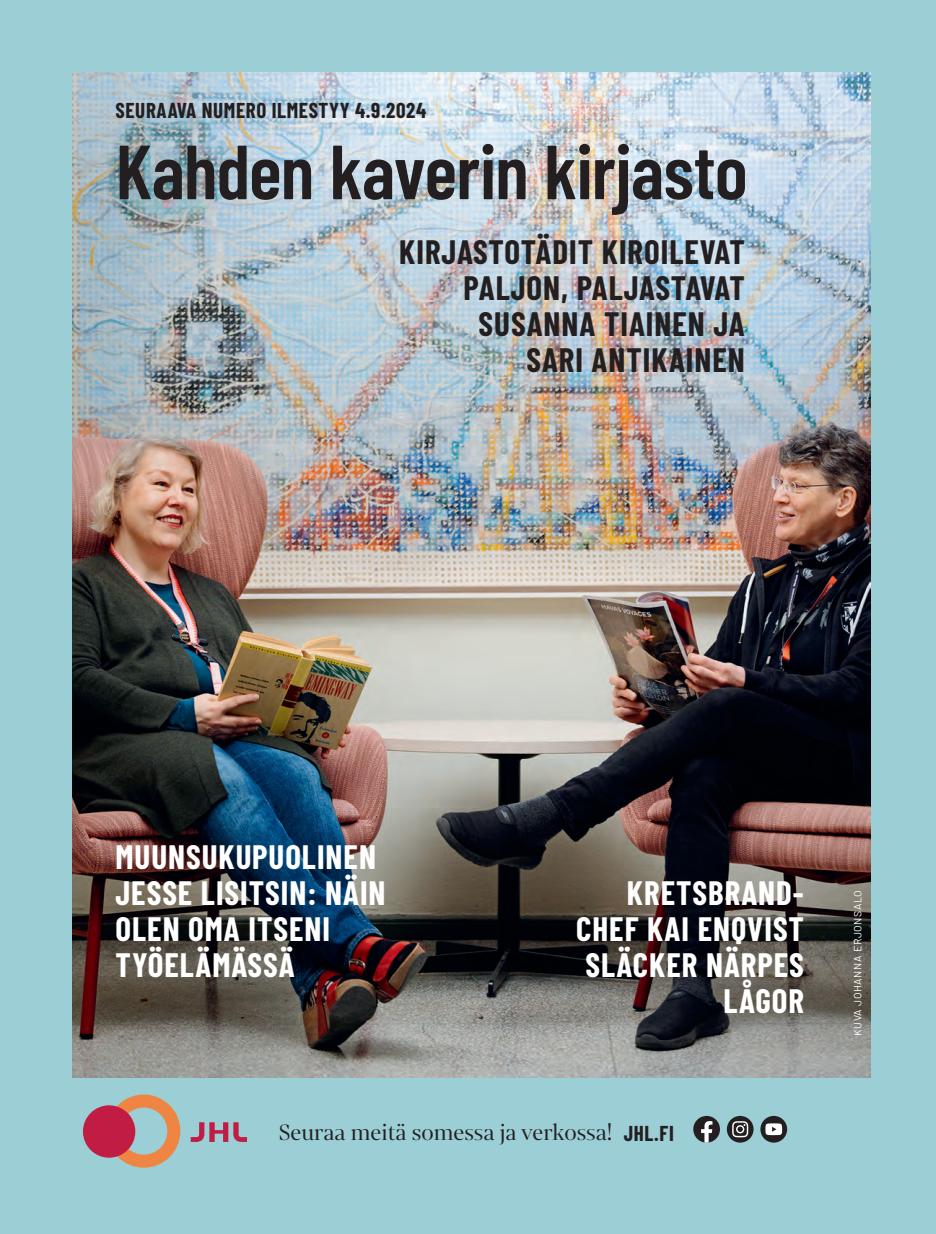
<style>
.page{position:relative;width:936px;height:1234px;background:#fff}
.page>*{position:absolute;margin:0;border:0;box-sizing:border-box;transform-origin:0 0}
.H1_otsikko_iso{font:600 76.5px "Barlow Condensed";letter-spacing:-.01em;color:#231f20}
.H7_otsikko_laatikko{font:700 33px/36px "Barlow Condensed";letter-spacing:.03em;color:#fff}
.H7_otsikko_laatikko-2{font:700 33px/36px "Barlow Condensed";letter-spacing:.03em;color:#231f20;text-align:right}
.P_pieni_nosto{font:24px "Mixta Pro";color:#231f20}
.P_vinjetti_iso{font:700 21px "Barlow Condensed";letter-spacing:.03em;color:#231f20}
.P_apinalaatikko{font:10.5px "Barlow";letter-spacing:.06em;color:#fff}
</style>
<div class="page">
<div style="left:0;top:0;width:935px;height:1233px;background:#9bced5"></div>
<img style="left:72px;top:72px;width:798px;height:1004px">
<svg style="left:191px;top:1122px;width:56px;height:19px"></svg>
<svg style="left:107px;top:1094px;width:73px;height:73px"></svg>
<div style="left:83px;top:1105px;width:52px;height:52px;background:#c11c44;border-radius:50%"></div>
<svg style="left:726px;top:1115px;width:27px;height:27px"></svg>
<svg style="left:732px;top:1120px;width:16px;height:16px"></svg>
<svg style="left:760px;top:1115px;width:27px;height:27px"></svg>
<svg style="left:765px;top:1123px;width:17px;height:11px"></svg>
<div style="left:693px;top:1115px;width:27px;height:27px;background:#231f20;border-radius:50%"></div>
<svg style="left:701px;top:1121px;width:11px;height:21px"></svg>
<p class="P_vinjetti_iso" style="left:116px;top:95px;width:312px">SEURAAVA NUMERO ILMESTYY 4.9.2024</p>
<p class="H1_otsikko_iso" style="left:116px;top:117px;width:633px">Kahden kaverin kirjasto</p>
<p class="H7_otsikko_laatikko-2" style="left:399px;top:232px;width:347px">KIRJASTOTÄDIT KIROILEVAT<br>PALJON, PALJASTAVAT<br>SUSANNA TIAINEN JA<br>SARI ANTIKAINEN</p>
<p class="H7_otsikko_laatikko" style="left:116px;top:837px;width:271px">MUUNSUKUPUOLINEN<br>JESSE LISITSIN: NÄIN<br>OLEN OMA ITSENI<br>TYÖELÄMÄSSÄ</p>
<p class="H7_otsikko_laatikko" style="left:576px;top:873px;width:229px;text-align:right">KRETSBRAND-<br>CHEF KAI ENQVIST<br>SLÄCKER NÄRPES<br>LÅGOR</p>
<p class="P_pieni_nosto" style="left:279px;top:1118px;width:335px">Seuraa meitä somessa ja verkossa!</p>
<p class="P_vinjetti_iso" style="left:623px;top:1118px;width:52px">JHL.FI</p>
<p class="P_apinalaatikko" style="left:850px;top:1035px;width:147px;rotate:-90deg">KUVA JOHANNA ERJONSALO</p>
</div>
